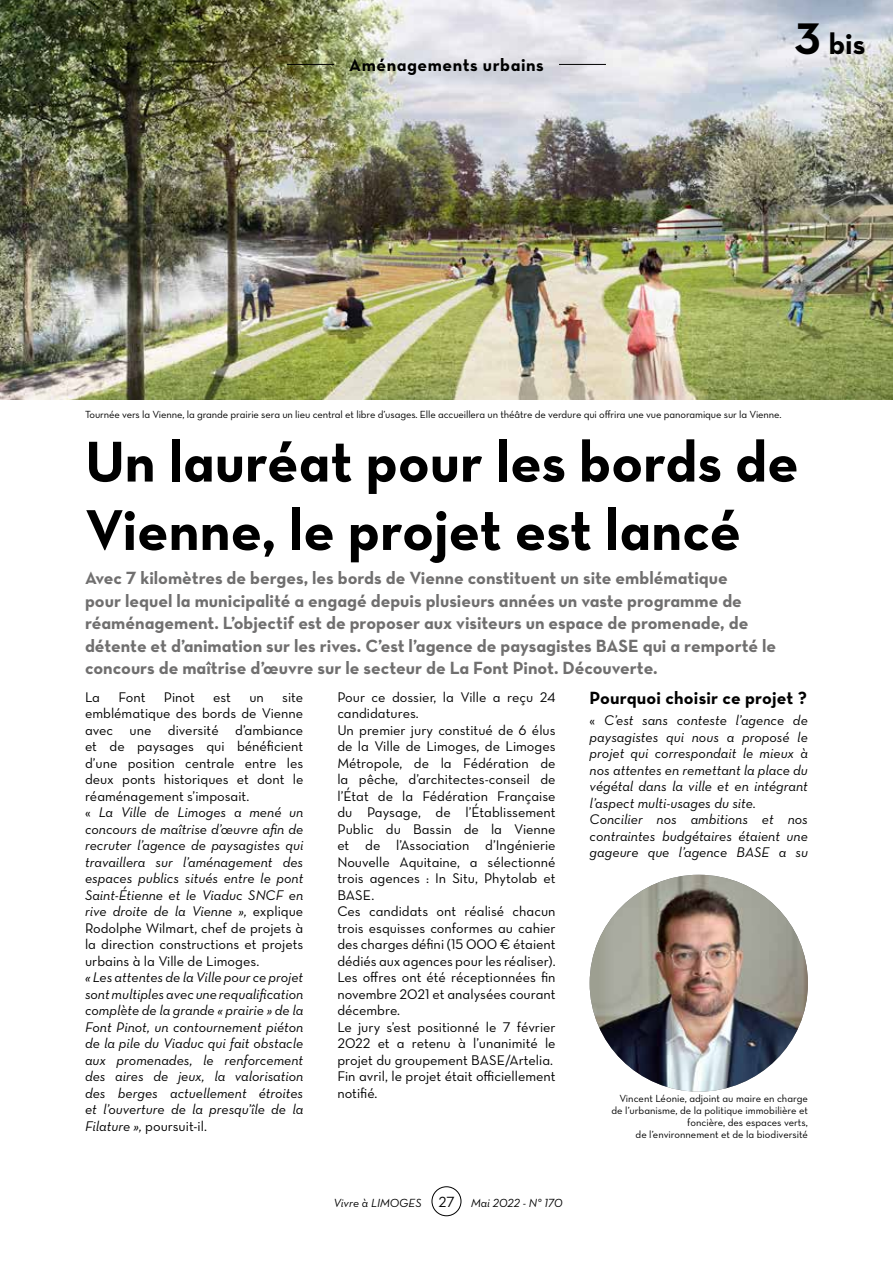
<style>
.page{position:relative;width:893px;height:1263px;background:#fff}
.page>*{position:absolute;margin:0;border:0;box-sizing:border-box;transform-origin:0 0}
.t1{font:58.5px/68.4px "Neutra Text Bold Alt";color:#000}
.t2{font:30px "Neutra Text Bold Alt";color:#000}
.t3{font:18px/22.5px "Neutra Text Bold Alt";color:#706f6f}
.t4{font:700 18px "Neutra Text";letter-spacing:.01em;color:#000}
.t5{font:18px "Neutra Text Bold Alt";letter-spacing:.03em;color:#000}
.t6{font:14.25px/16.5px "Neutra Text Book Alt";color:#000;text-align:justify}
.t7{font:14.25px/16.5px "Neutra Text Book Italic Alt";color:#000;text-align:justify}
.t8{font:12px "Neutra Text Book Italic Alt";color:#000}
.t9{font:10.5px/12px "Neutra Text Book Alt";letter-spacing:-.01em;color:#000;text-align:right}
.s1{font-size:45px}
.s2{font-family:"Neutra Text Book Alt"}
.s3{font-family:"Neutra Text Book Italic Alt"}
.s4{font-family:"Neutra Text Book Alt";font-size:15px}
</style>
<div class="page">
<img style="left:0;top:0;width:893px;height:400px">
<img style="left:590px;top:875px;width:218px;height:217px">
<hr style="left:287px;top:64px;width:47px;height:1px;background:#000">
<hr style="left:559px;top:64px;width:47px;height:1px;background:#000">
<div style="left:432px;top:1186px;width:29px;height:30px;border:1px solid #000;border-radius:50%"></div>
<p class="t5" style="left:349px;top:54px;width:196px">Aménagements urbains</p>
<h2 class="t2" style="left:795px;top:25px;width:72px"><span class="s1">3</span> bis</h2>
<p class="t9" style="left:85px;top:409px;width:698px">Tournée vers la Vienne, la grande prairie sera un lieu central et libre d’usages. Elle accueillera un théâtre de verdure qui offrira une vue panoramique sur la Vienne.</p>
<h1 class="t1" style="left:85px;top:426px;width:715px">Un lauréat pour les bords de<br>Vienne, le projet est lancé</h1>
<p class="t3" style="left:85px;top:566px;width:693px">Avec 7 kilomètres de berges, les bords de Vienne constituent un site emblématique<br>pour lequel la municipalité a engagé depuis plusieurs années un vaste programme de réaménagement. L’objectif est de proposer aux visiteurs un espace de promenade, de détente et d’animation sur les rives. C’est l’agence de paysagistes BASE qui a remporté le concours de maîtrise d’œuvre sur le secteur de La Font Pinot. Découverte.</p>
<p class="t6" style="left:85px;top:688px;width:16px">La</p>
<p class="t6" style="left:118px;top:688px;width:29px">Font</p>
<p class="t6" style="left:164px;top:688px;width:33px">Pinot</p>
<p class="t6" style="left:213px;top:688px;width:19px">est</p>
<p class="t6" style="left:249px;top:688px;width:16px">un</p>
<p class="t6" style="left:85px;top:688px;width:220px;text-indent:197px">site emblématique des bords de Vienne avec une diversité d’ambiance et de paysages qui bénéficient d’une position centrale entre les deux ponts historiques et dont le réaménagement s’imposait.</p>
<p class="t7" style="left:85px;top:804px;width:220px"><span class="s2">«</span> La Ville de Limoges a mené un concours de maîtrise d’œuvre afin de recruter l’agence de paysagistes qui travaillera sur l’aménagement des espaces publics situés entre le pont Saint-Étienne et le Viaduc SNCF en rive droite de la Vienne », <span class="s2">explique</span></p>
<p class="t6" style="left:85px;top:919px;width:220px">Rodolphe Wilmart, chef de projets à la direction constructions et projets urbains à la Ville de Limoges.</p>
<p class="t7" style="left:85px;top:969px;width:220px">« Les attentes de la Ville pour ce projet sont multiples avec une requalification complète de la grande « prairie » de la Font Pinot, un contournement piéton de la pile du Viaduc qui fait obstacle aux promenades, le renforcement des aires de jeux, la valorisation des berges actuellement étroites et l’ouverture de la presqu’île de la</p>
<p class="t6" style="left:85px;top:1117px;width:123px"><span class="s3">Filature »,</span> poursuit-il.</p>
<p class="t6" style="left:337px;top:688px;width:220px;text-align:left">Pour ce dossier, la Ville a reçu 24 candidatures.<br>Un premier jury constitué de 6 élus de la Ville de Limoges, de Limoges<br>Métropole, de la Fédération de la pêche, d’architectes-conseil de l’État de la Fédération Française du Paysage, de l’Établissement<br>Public du Bassin de la Vienne et de l’Association d’Ingénierie<br>Nouvelle Aquitaine, a sélectionné trois agences : In Situ, Phytolab et<br>BASE.<br>Ces candidats ont réalisé chacun trois esquisses conformes au cahier des charges défini (15 000 € étaient dédiés aux agences pour les réaliser).<br>Les offres ont été réceptionnées fin novembre 2021 et analysées courant décembre.<br>Le jury s’est positionné le 7 février<br>2022 et a retenu à l’unanimité le projet du groupement BASE/Artelia.<br>Fin avril, le projet était officiellement notifié.</p>
<p class="t4" style="left:590px;top:687px;width:219px">Pourquoi choisir ce projet ?</p>
<p class="t7" style="left:590px;top:712px;width:220px;text-align:left"><span class="s2">«</span> C’est sans conteste l’agence de paysagistes qui nous a proposé le projet qui correspondait le mieux à nos attentes en remettant la place du végétal dans la ville et en intégrant l’aspect multi-usages du site.<br>Concilier nos ambitions et nos contraintes budgétaires étaient une gageure que l’agence BASE a su</p>
<p class="t9" style="left:611px;top:1092px;width:198px">Vincent Léonie, adjoint au maire en charge de l’urbanisme, de la politique immobilière et foncière, des espaces verts,<br>de l’environnement et de la biodiversité</p>
<p class="t8" style="left:334px;top:1195px;width:230px">Vivre à LIMOGES <span class="s4">27</span> Mai 2022 - N° 170</p>
</div>
